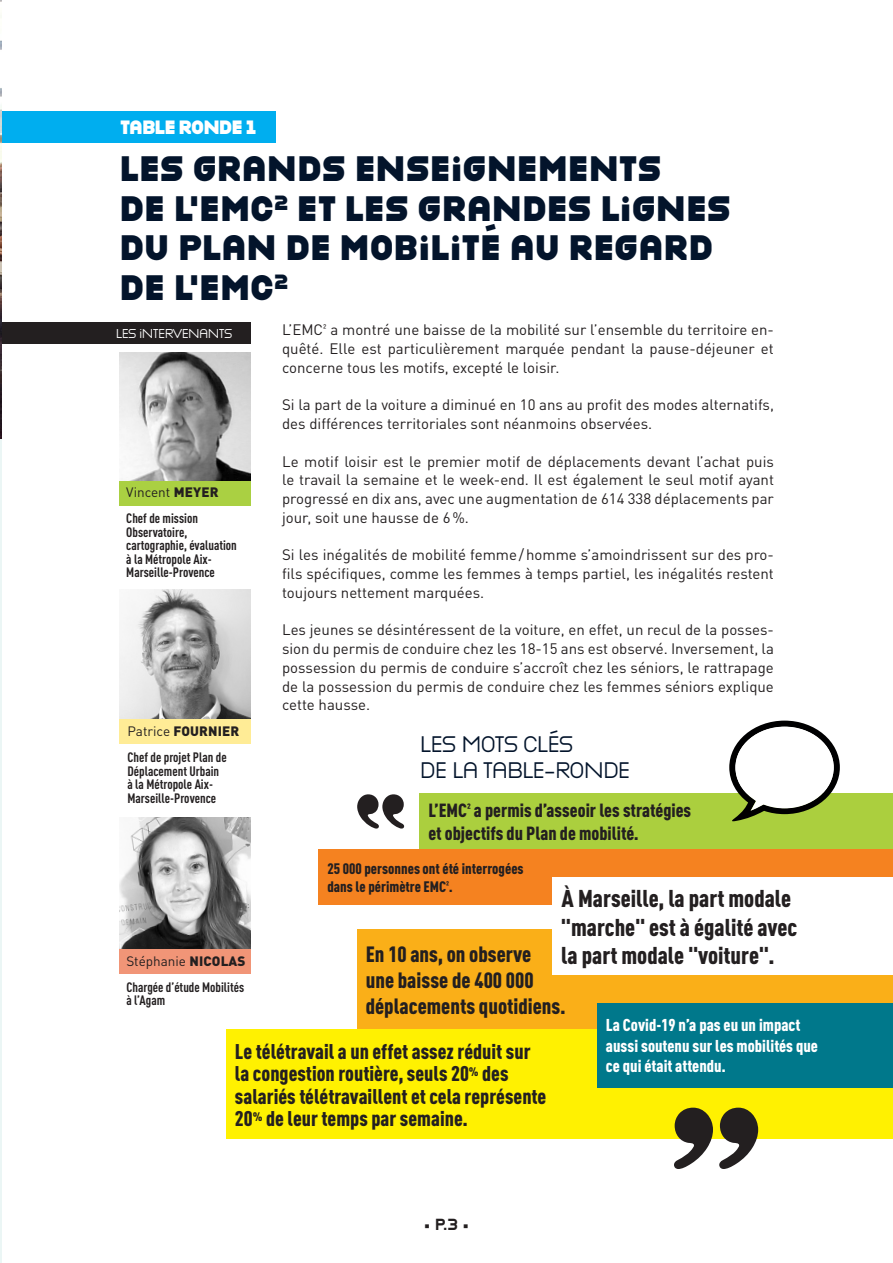
<style>
.page{position:relative;width:893px;height:1263px;background:#fff}
.page>*{position:absolute;margin:0;border:0;box-sizing:border-box;transform-origin:0 0}
.Texte_courant{font:900 33px/39.6px "Victoire";color:#03142b}
.Texte_courant-2{font:900 condensed 24px/28px "DIN Pro";color:#231f20}
.Texte_courant-3{font:900 condensed 21.9px/26.2px "DIN Pro";color:#231f20}
.Texte_courant-4{font:900 condensed 21px/22.5px "DIN Pro";color:#231f20}
.Texte_courant-5{font:21px "Victoire";letter-spacing:-.04em;color:#03142b}
.Texte_courant-6{font:900 condensed 18.75px/22.5px "DIN Pro";color:#231f20}
.Texte_courant-7{font:900 18px "Victoire";letter-spacing:-.05em;color:#fff}
.Texte_courant-8{font:900 condensed 16.95px/20.4px "DIN Pro";color:#fff}
.Texte_courant_ok{font:15px/18.8px "DIN Pro";color:#231f20;text-align:justify}
.Texte_courant-9{font:900 condensed 15px/18px "DIN Pro";color:#231f20}
.t1{font:700 15px "Victoire";color:#231f20}
.Texte_courant-10{font:700 condensed 13.5px/13.5px "DIN Pro";color:#231f20}
.Texte_courant-11{font:13.5px "DIN Pro";color:#231f20}
.Texte_courant-12{font:900 13.5px "DIN Pro";letter-spacing:.01em;color:#231f20}
.Texte_courant-13{font:12px "Victoire";letter-spacing:-.05em;color:#fff}
.s1{font-weight:900}
.s2{font-weight:400}
</style>
<div class="page">
<hr style="left:0;top:0;width:1px;height:1263px;background:#ebf6f5">
<div style="left:120px;top:481px;width:131px;height:25px;background:#aad042"></div>
<img style="left:120px;top:352px;width:131px;height:129px">
<div style="left:120px;top:718px;width:131px;height:25px;background:#ffec96"></div>
<img style="left:120px;top:590px;width:131px;height:128px">
<div style="left:120px;top:948px;width:131px;height:25px;background:#f19577"></div>
<img style="left:120px;top:817px;width:131px;height:131px">
<div style="left:1px;top:111px;width:274px;height:32px;background:#00aeef"></div>
<div style="left:1px;top:322px;width:250px;height:22px;background:#231f20"></div>
<div style="left:420px;top:793px;width:473px;height:57px;background:#abcf3e"></div>
<div style="left:357px;top:929px;width:536px;height:101px;background:#faaf18"></div>
<div style="left:226px;top:1029px;width:667px;height:110px;background:#fff101"></div>
<div style="left:319px;top:850px;width:574px;height:55px;background:#f58220"></div>
<div style="left:553px;top:877px;width:340px;height:98px;background:#fff"></div>
<div style="left:597px;top:1003px;width:296px;height:84px;background:#00788b"></div>
<svg style="left:674px;top:1108px;width:84px;height:61px"></svg>
<svg style="left:357px;top:794px;width:47px;height:34px"></svg>
<svg style="left:729px;top:721px;width:111px;height:100px"></svg>
<img style="left:0;top:0;width:1px;height:438px">
<p class="Texte_courant-7" style="left:120px;top:113px;width:137px">TABLE RONDE 1</p>
<p class="Texte_courant" style="left:120px;top:147px;width:613px">LES GRANDS ENSEIGNEMENTS<br>DE L’EMC<sup>2</sup> ET LES GRANDES LIGNES<br>DU PLAN DE MOBILITÉ AU REGARD<br>DE L’EMC<sup>2</sup></p>
<p class="Texte_courant-13" style="left:116px;top:325px;width:118px">LES INTERVENANTS</p>
<p class="Texte_courant-11" style="left:126px;top:482px;width:94px">Vincent <span class="s1">MEYER</span></p>
<p class="Texte_courant-10" style="left:126px;top:511px;width:112px">Chef de mission<br>Observatoire, cartographie, évaluation à la Métropole Aix-<br>Marseille-Provence</p>
<p class="Texte_courant-12" style="left:128px;top:720px;width:113px"><span class="s2">Patrice</span> FOURNIER</p>
<p class="Texte_courant-10" style="left:128px;top:749px;width:101px">Chef de projet Plan de<br>Déplacement Urbain à la Métropole Aix-<br>Marseille-Provence</p>
<p class="Texte_courant_ok" style="left:282px;top:320px;width:493px">L’EMC² a montré une baisse de la mobilité sur l’ensemble du territoire en&shy;quêté. Elle est particulièrement marquée pendant la pause-déjeuner et concerne tous les motifs, excepté le loisir.</p>
<p class="Texte_courant_ok" style="left:282px;top:395px;width:493px">Si la part de la voiture a diminué en 10 ans au profit des modes alternatifs, des différences territoriales sont néanmoins observées.</p>
<p class="Texte_courant_ok" style="left:282px;top:451px;width:493px">Le motif loisir est le premier motif de déplacements devant l’achat puis le travail la semaine et le week-end. Il est également le seul motif ayant progressé en dix ans, avec une augmentation de 614 338 déplacements par jour, soit une hausse de 6%.</p>
<p class="Texte_courant_ok" style="left:282px;top:545px;width:493px">Si les inégalités de mobilité femme/homme s’amoindrissent sur des pro&shy;fils spécifiques, comme les femmes à temps partiel, les inégalités restent toujours nettement marquées.</p>
<p class="Texte_courant_ok" style="left:282px;top:620px;width:493px">Les jeunes se désintéressent de la voiture, en effet, un recul de la posses&shy;sion du permis de conduire chez les 18-15 ans est observé. Inversement, la possession du permis de conduire s’accroît chez les séniors, le rattrapage de la possession du permis de conduire chez les femmes séniors explique cette hausse.</p>
<p class="Texte_courant-5" style="left:420px;top:729px;width:155px">LES MOTS CLÉS</p>
<p class="Texte_courant-5" style="left:420px;top:755px;width:212px">DE LA TABLE-RONDE</p>
<p class="Texte_courant-6" style="left:428px;top:798px;width:264px">L’EMC² a permis d’asseoir les stratégies et objectifs du Plan de mobilité.</p>
<p class="Texte_courant-9" style="left:327px;top:859px;width:198px">25 000 personnes ont été interrogées dans le périmètre EMC².</p>
<p class="Texte_courant-2" style="left:561px;top:883px;width:238px">À Marseille, la part modale "marche" est à égalité avec la part modale "voiture".</p>
<p class="Texte_courant-3" style="left:366px;top:939px;width:201px">En 10 ans, on observe<br>une baisse de 400 000 déplacements quotidiens.</p>
<p class="Texte_courant-4" style="left:235px;top:1038px;width:313px">Le télétravail a un effet assez réduit sur la congestion routière, seuls 20<sup>%</sup> des salariés télétravaillent et cela représente 20<sup>%</sup> de leur temps par semaine.</p>
<p class="Texte_courant-11" style="left:126px;top:950px;width:121px">Stéphanie <span class="s1">NICOLAS</span></p>
<p class="Texte_courant-10" style="left:126px;top:979px;width:119px">Chargée d’étude Mobilités à l’Agam</p>
<p class="Texte_courant-8" style="left:606px;top:1014px;width:214px">La Covid-19 n’a pas eu un impact aussi soutenu sur les mobilités que ce qui était attendu.</p>
<p class="t1" style="left:424px;top:1214px;width:47px">• P.3 •</p>
</div>
